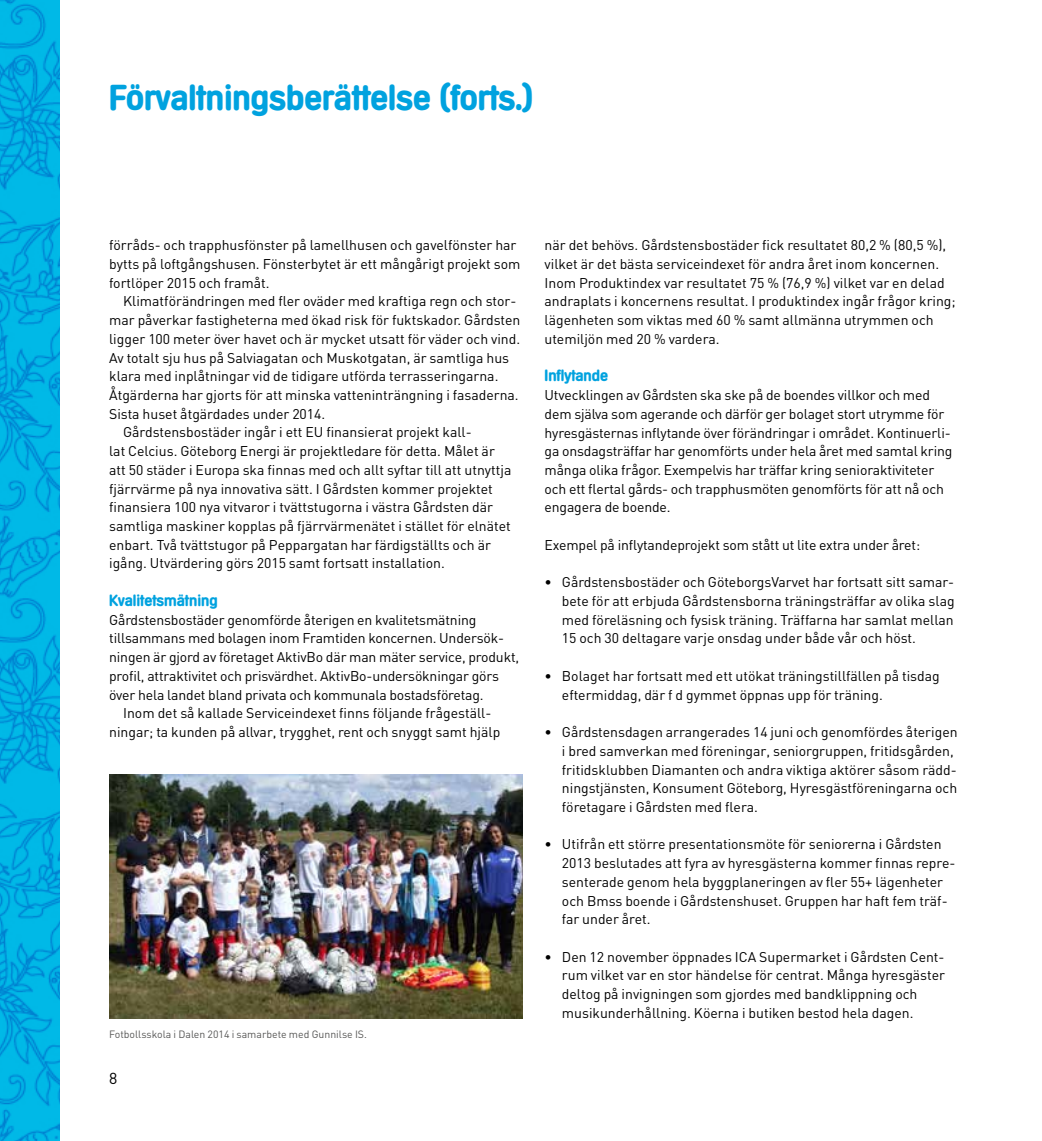
<style>
.page{position:relative;width:1042px;height:1141px;background:#fff}
.page>*{position:absolute;margin:0;border:0;box-sizing:border-box;transform-origin:0 0}
.t1{font:700 35px "Mercedes Serial";color:#00a2df}
.t2{font:700 15.75px "Mercedes Serial";color:#00a2df}
.t3{font:15.75px "DIN";color:#000}
.t4{font:14px/18.7px "DIN";color:#000}
.t5{font:10.5px "DIN";color:#575756}
</style>
<div class="page">
<img style="left:0;top:0;width:60px;height:1141px">
<img style="left:109px;top:775px;width:413px;height:243px">
<h1 class="t1" style="left:109px;top:76px;width:425px">Förvaltningsberättelse (forts.)</h1>
<p class="t4" style="left:109px;top:236px;width:413px">förråds- och trapphusfönster på lamellhusen och gavelfönster har bytts på loftgångshusen. Fönsterbytet är ett mångårigt projekt som fortlöper 2015 och framåt.</p>
<p class="t4" style="left:123px;top:292px;width:395px">Klimatförändringen med fler oväder med kraftiga regn och stor-</p>
<p class="t4" style="left:109px;top:310px;width:413px">mar påverkar fastigheterna med ökad risk för fuktskador. Gårdsten</p>
<p class="t4" style="left:109px;top:329px;width:413px">ligger 100 meter över havet och är mycket utsatt för väder och vind.</p>
<p class="t4" style="left:109px;top:348px;width:401px">Av totalt sju hus på Salviagatan och Muskotgatan, är samtliga hus</p>
<p class="t4" style="left:109px;top:367px;width:391px">klara med inplåtningar vid de tidigare utförda terrasseringarna.</p>
<p class="t4" style="left:109px;top:385px;width:411px">Åtgärderna har gjorts för att minska vatteninträngning i fasaderna.</p>
<p class="t4" style="left:109px;top:404px;width:218px">Sista huset åtgärdades under 2014.</p>
<p class="t4" style="left:123px;top:423px;width:350px">Gårdstensbostäder ingår i ett EU finansierat projekt kal -</p>
<p class="t4" style="left:109px;top:441px;width:387px">lat Celcius. Göteborg Energi är projektledare för detta. Målet är</p>
<p class="t4" style="left:109px;top:460px;width:404px">att 50 städer i Europa ska finnas med och allt syftar till att utnyttja</p>
<p class="t4" style="left:109px;top:479px;width:385px">fjärrvärme på nya innovativa sätt. I Gårdsten kommer projektet</p>
<p class="t4" style="left:109px;top:498px;width:385px">finansiera 100 nya vitvaror i tvättstugorna i västra Gårdsten där</p>
<p class="t4" style="left:109px;top:516px;width:403px">samtliga maskiner kopplas på fjärrvärmenätet i stället för elnätet</p>
<p class="t4" style="left:109px;top:535px;width:383px">enbart. Två tvättstugor på Peppargatan har färdigställts och är</p>
<p class="t4" style="left:109px;top:554px;width:337px">igång. Utvärdering görs 2015 samt fortsatt installation.</p>
<p class="t2" style="left:109px;top:591px;width:110px">Kvalitetsmätning</p>
<p class="t4" style="left:109px;top:610px;width:369px">Gårdstensbostäder genomförde återigen en kvalitetsmätning</p>
<p class="t4" style="left:109px;top:629px;width:396px">tillsammans med bolagen inom Framtiden koncernen. Undersök-</p>
<p class="t4" style="left:109px;top:648px;width:411px">ningen är gjord av företaget AktivBo där man mäter service, produkt,</p>
<p class="t4" style="left:109px;top:666px;width:391px">profil, attraktivitet och prisvärdhet. AktivBo-undersökningar görs</p>
<p class="t4" style="left:109px;top:685px;width:376px">över hela landet bland privata och kommunala bostadsföretag.</p>
<p class="t4" style="left:123px;top:704px;width:370px">Inom det så kallade Serviceindexet finns följande frågeställ-</p>
<p class="t4" style="left:109px;top:722px;width:393px">ningar; ta kunden på allvar, trygghet, rent och snyggt samt hjälp</p>
<p class="t5" style="left:109px;top:1027px;width:259px">Fotbollsskola i Dalen 2014 i samarbete med Gunnilse IS.</p>
<p class="t3" style="left:109px;top:1069px;width:10px">8</p>
<p class="t4" style="left:544px;top:236px;width:413px">när det behövs. Gårdstensbostäder fick resultatet 80,2 % (80,5 %), vilket är det bästa serviceindexet för andra året inom koncernen.<br>Inom Produktindex var resultatet 75 % (76,9 %) vilket var en delad andraplats i koncernens resultat. I produktindex ingår frågor kring; lägenheten som viktas med 60 % samt allmänna utrymmen och utemiljön med 20 % vardera.</p>
<p class="t2" style="left:544px;top:366px;width:65px">Inflytande</p>
<p class="t4" style="left:544px;top:385px;width:409px">Utvecklingen av Gårdsten ska ske på de boendes villkor och med dem själva som agerande och därför ger bolaget stort utrymme för hyresgästernas inflytande över förändringar i området. Kontinuerli&shy;ga onsdagsträffar har genomförts under hela året med samtal kring många olika frågor. Exempelvis har träffar kring senioraktiviteter och ett flertal gårds- och trapphusmöten genomförts för att nå och engagera de boende.</p>
<p class="t4" style="left:544px;top:535px;width:377px">Exempel på inflytandeprojekt som stått ut lite extra under året:</p>
<p class="t4" style="left:562px;top:573px;width:394px;text-align:justify;text-indent:-17px">• Gårdstensbostäder och GöteborgsVarvet har fortsatt sitt samar&shy;bete för att erbjuda Gårdstensborna träningsträffar av olika slag med föreläsning och fysisk träning. Träffarna har samlat mellan 15 och 30 deltagare varje onsdag under både vår och höst.</p>
<p class="t4" style="left:562px;top:666px;width:379px;text-indent:-17px">• Bolaget har fortsatt med ett utökat träningstillfällen på tisdag eftermiddag, där f d gymmet öppnas upp för träning.</p>
<p class="t4" style="left:562px;top:722px;width:397px;text-indent:-17px">• Gårdstensdagen arrangerades 14 juni och genomfördes återigen i bred samverkan med föreningar, seniorgruppen, fritidsgården, fritidsklubben Diamanten och andra viktiga aktörer såsom rädd&shy;ningstjänsten, Konsument Göteborg, Hyresgästföreningarna och företagare i Gårdsten med flera.</p>
<p class="t4" style="left:562px;top:835px;width:395px;text-indent:-17px">• Utifrån ett större presentationsmöte för seniorerna i Gårdsten 2013 beslutades att fyra av hyresgästerna kommer finnas repre&shy;senterade genom hela byggplaneringen av fler 55+ lägenheter och Bmss boende i Gårdstenshuset. Gruppen har haft fem träf&shy;far under året.</p>
<p class="t4" style="left:562px;top:947px;width:384px;text-indent:-17px">• Den 12 november öppnades ICA Supermarket i Gårdsten Cent&shy;rum vilket var en stor händelse för centrat. Många hyresgäster deltog på invigningen som gjordes med bandklippning och musikunderhållning. Köerna i butiken bestod hela dagen.</p>
</div>
